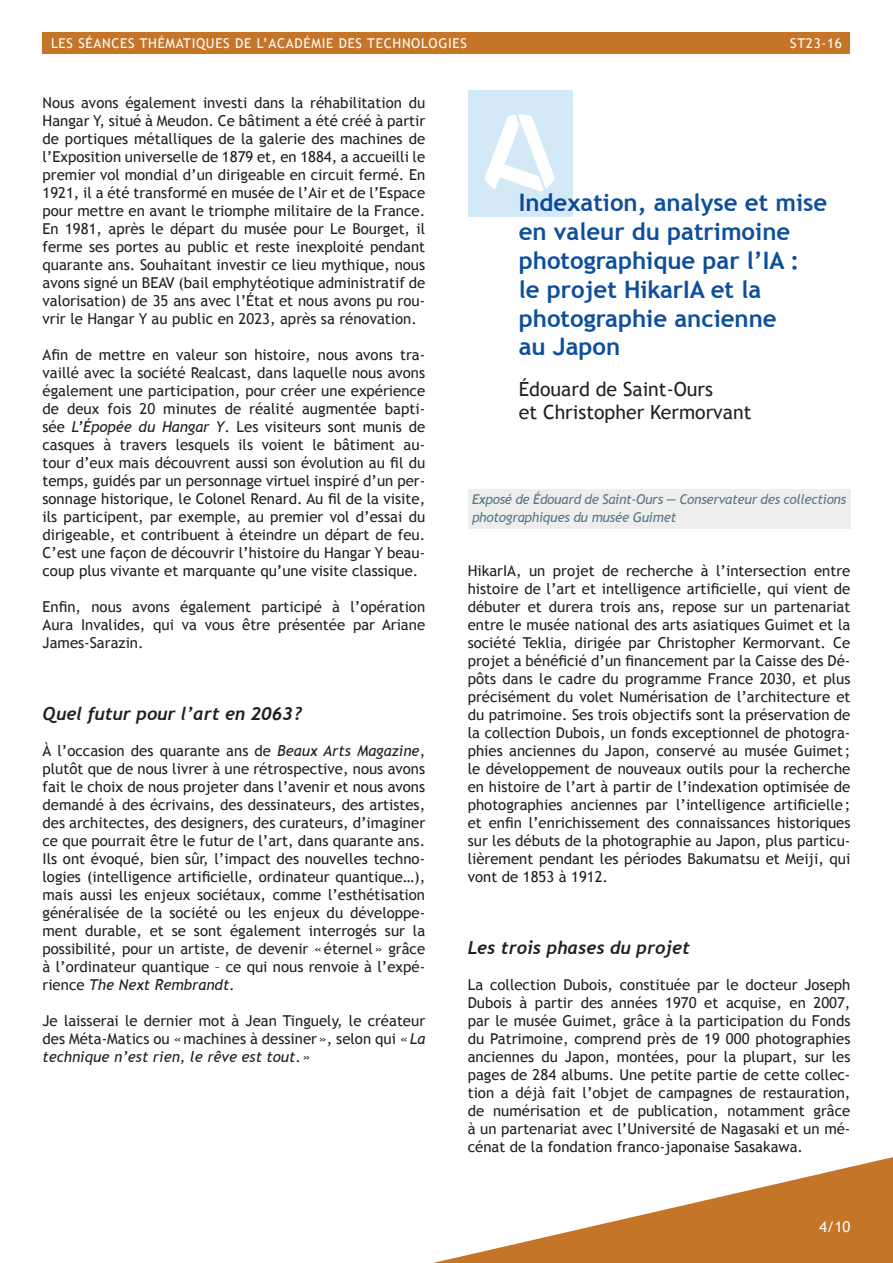
<style>
.page{position:relative;width:893px;height:1263px;background:#fff}
.page>*{position:absolute;margin:0;border:0;box-sizing:border-box;transform-origin:0 0}
.t1{font:700 24px/28.8px "Trebuchet MS";color:#0e4f9b}
.t2{font:19.5px/23.4px "Trebuchet MS";color:#231f20}
.t3{font:italic 700 18px "Trebuchet";color:#231f20}
.t4{font:15px/18px "Trebuchet MS";color:#231f20;text-align:justify}
.t5{font:15px "Trebuchet MS";color:#fff}
.t6{font:italic 13.5px/18px "Trebuchet MS";letter-spacing:-.02em;color:#56798a}
.t7{font:13.5px "Trebuchet MS";letter-spacing:.05em;color:#fff}
.s1{font-style:italic}
</style>
<div class="page">
<svg style="left:433px;top:1157px;width:460px;height:106px"></svg>
<div style="left:43px;top:33px;width:807px;height:21px;background:#c57527"></div>
<div style="left:468px;top:490px;width:382px;height:39px;background:#edeeed"></div>
<div style="left:468px;top:90px;width:104px;height:126px;background:#d3e9f8"></div>
<svg style="left:484px;top:114px;width:71px;height:78px"></svg>
<p class="t7" style="left:51px;top:36px;width:417px">LES SÉANCES THÉMATIQUES DE L’ACADÉMIE DES TECHNOLOGIES</p>
<p class="t7" style="left:790px;top:36px;width:53px">ST23-16</p>
<p class="t4" style="left:43px;top:94px;width:384px">Nous avons également investi dans la réhabilitation du Hangar Y, situé à Meudon. Ce bâtiment a été créé à partir de portiques métalliques de la galerie des machines de l’Exposition universelle de 1879 et, en 1884, a accueilli le premier vol mondial d’un dirigeable en circuit fermé. En 1921, il a été transformé en musée de l’Air et de l’Espace pour mettre en avant le triomphe militaire de la France.<br>En 1981, après le départ du musée pour Le Bourget, il ferme ses portes au public et reste inexploité pendant quarante ans. Souhaitant investir ce lieu mythique, nous avons signé un BEAV (bail emphytéotique administratif de valorisation) de 35 ans avec l’État et nous avons pu rou&shy;vrir le Hangar Y au public en 2023, après sa rénovation.</p>
<p class="t4" style="left:43px;top:346px;width:384px">Afin de mettre en valeur son histoire, nous avons tra&shy;vaillé avec la société Realcast, dans laquelle nous avons également une participation, pour créer une expérience de deux fois 20 minutes de réalité augmentée bapti&shy;sée <span class="s1">L’Épopée du Hangar Y</span>. Les visiteurs sont munis de casques à travers lesquels ils voient le bâtiment au&shy;tour d’eux mais découvrent aussi son évolution au fil du temps, guidés par un personnage virtuel inspiré d’un per&shy;sonnage historique, le Colonel Renard. Au fil de la visite, ils participent, par exemple, au premier vol d’essai du dirigeable, et contribuent à éteindre un départ de feu.<br>C’est une façon de découvrir l’histoire du Hangar Y beau&shy;coup plus vivante et marquante qu’une visite classique.</p>
<p class="t4" style="left:43px;top:598px;width:384px">Enfin, nous avons également participé à l’opération Aura Invalides, qui va vous être présentée par Ariane James-Sarazin.</p>
<p class="t3" style="left:43px;top:703px;width:261px">Quel futur pour l’art en 2063?</p>
<p class="t4" style="left:43px;top:742px;width:384px">À l’occasion des quarante ans de <span class="s1">Beaux Arts Magazine</span>, plutôt que de nous livrer à une rétrospective, nous avons fait le choix de nous projeter dans l’avenir et nous avons demandé à des écrivains, des dessinateurs, des artistes, des architectes, des designers, des curateurs, d’imaginer ce que pourrait être le futur de l’art, dans quarante ans.<br>Ils ont évoqué, bien sûr, l’impact des nouvelles techno&shy;logies (intelligence artificielle, ordinateur quantique…), mais aussi les enjeux sociétaux, comme l’esthétisation généralisée de la société ou les enjeux du développe&shy;ment durable, et se sont également interrogés sur la possibilité, pour un artiste, de devenir «éternel» grâce à l’ordinateur quantique – ce qui nous renvoie à l’expé&shy;rience <span class="s1">The Next Rembrandt</span>.</p>
<p class="t4" style="left:43px;top:1012px;width:384px">Je laisserai le dernier mot à Jean Tinguely, le créateur des Méta-Matics ou «machines à dessiner», selon qui «<span class="s1">La technique n’est rien, le rêve est tout</span>.»</p>
<h1 class="t1" style="left:519px;top:188px;width:310px">Indexation, analyse et mise en valeur du patrimoine photographique par l’IA :<br>le projet HikarIA et la photographie ancienne<br>au Japon</h1>
<h2 class="t2" style="left:519px;top:377px;width:234px">Édouard de Saint-Ours<br>et Christopher Kermorvant</h2>
<p class="t6" style="left:472px;top:490px;width:376px">Exposé de Édouard de Saint-Ours — Conservateur des collections photographiques du musée Guimet</p>
<p class="t4" style="left:468px;top:562px;width:384px">HikarIA, un projet de recherche à l’intersection entre histoire de l’art et intelligence artificielle, qui vient de débuter et durera trois ans, repose sur un partenariat entre le musée national des arts asiatiques Guimet et la société Teklia, dirigée par Christopher Kermorvant. Ce projet a bénéficié d’un financement par la Caisse des Dé&shy;pôts dans le cadre du programme France 2030, et plus précisément du volet Numérisation de l’architecture et du patrimoine. Ses trois objectifs sont la préservation de la collection Dubois, un fonds exceptionnel de photogra&shy;phies anciennes du Japon, conservé au musée Guimet; le développement de nouveaux outils pour la recherche en histoire de l’art à partir de l’indexation optimisée de photographies anciennes par l’intelligence artificielle; et enfin l’enrichissement des connaissances historiques sur les débuts de la photographie au Japon, plus particu&shy;lièrement pendant les périodes Bakumatsu et Meiji, qui vont de 1853 à 1912.</p>
<p class="t3" style="left:468px;top:937px;width:224px">Les trois phases du projet</p>
<p class="t4" style="left:468px;top:976px;width:384px">La collection Dubois, constituée par le docteur Joseph Dubois à partir des années 1970 et acquise, en 2007, par le musée Guimet, grâce à la participation du Fonds du Patrimoine, comprend près de 19 000 photographies anciennes du Japon, montées, pour la plupart, sur les pages de 284 albums. Une petite partie de cette collec&shy;tion a déjà fait l’objet de campagnes de restauration, de numérisation et de publication, notamment grâce à un partenariat avec l’Université de Nagasaki et un mé&shy;cénat de la fondation franco-japonaise Sasakawa.</p>
<p class="t5" style="left:819px;top:1218px;width:33px">4/10</p>
</div>
